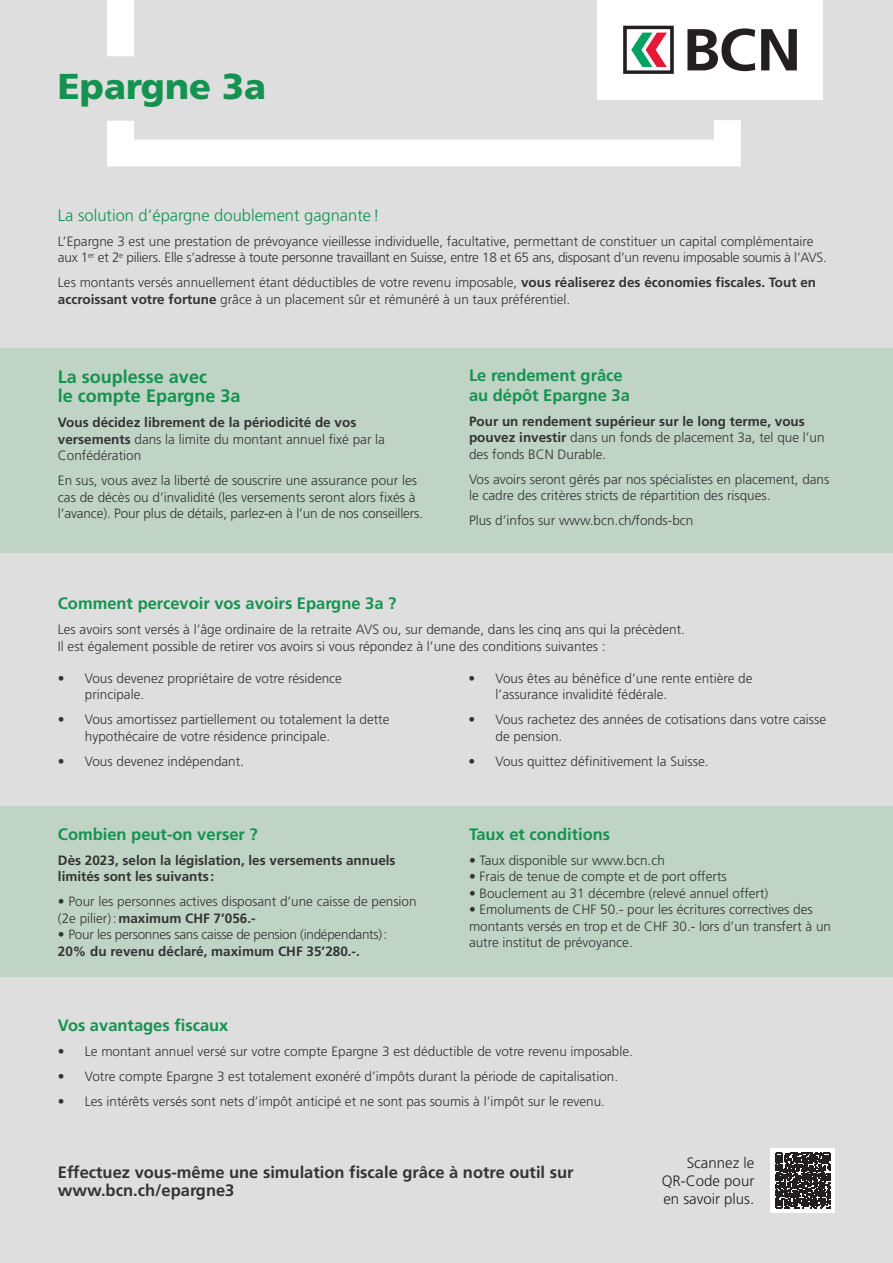
<style>
.page{position:relative;width:893px;height:1263px;background:#dddedd}
.page>*{position:absolute;margin:0;border:0;box-sizing:border-box;transform-origin:0 0}
.t1{font:36px "Frutiger LT 75 Blk";color:#149250}
.t2{font:18px/19.5px "Frutiger LT 65 Bd";color:#149250}
.t3{font:16.5px/19.5px "Frutiger LT 65 Bd";color:#149250}
.t4{font:16.5px/18px "Frutiger LT 65 Bd";color:#333}
.t5{font:16.5px "Frutiger LT 45 Lt";color:#149250}
.t6{font:15px/18px "Frutiger LT 45 Lt";color:#231f20}
.t7{font:13.5px/16.5px "Frutiger LT 45 Lt";color:#333}
.t8{font:13.5px/16.5px "Frutiger LT 65 Bd";color:#333}
.t9{font:13.5px/16.5px "Frutiger LT 45 Lt";letter-spacing:-.02em;color:#333}
.s1{font-family:"Frutiger LT 65 Bd"}
.s2{font-family:"Frutiger LT 45 Lt"}
</style>
<div class="page">
<div style="left:0;top:348px;width:893px;height:205px;background:#bfd4c5"></div>
<div style="left:0;top:806px;width:893px;height:170px;background:#bfd4c5"></div>
<div style="left:597px;top:0;width:226px;height:99px;background:#fff"></div>
<svg style="left:741px;top:28px;width:14px;height:43px"></svg>
<svg style="left:761px;top:29px;width:36px;height:41px"></svg>
<svg style="left:107px;top:0;width:634px;height:74px"></svg>
<svg style="left:107px;top:99px;width:647px;height:68px"></svg>
<div style="left:770px;top:1148px;width:65px;height:65px;background:#fff"></div>
<svg style="left:775px;top:1153px;width:55px;height:55px"></svg>
<p class="t1" style="left:58px;top:65px;width:210px">Epargne 3a</p>
<p class="t5" style="left:58px;top:205px;width:323px">La solution d’épargne doublement gagnante !</p>
<p class="t7" style="left:58px;top:233px;width:770px">L’Epargne 3 est une prestation de prévoyance vieillesse individuelle, facultative, permettant de constituer un capital complémentaire aux 1<sup>er</sup> et 2<sup>e</sup> piliers. Elle s’adresse à toute personne travaillant en Suisse, entre 18 et 65 ans, disposant d’un revenu imposable soumis à l’AVS.</p>
<p class="t7" style="left:58px;top:274px;width:760px">Les montants versés annuellement étant déductibles de votre revenu imposable, <span class="s1">vous réaliserez des économies fiscales. Tout en accroissant votre fortune</span> grâce à un placement sûr et rémunéré à un taux préférentiel.</p>
<p class="t2" style="left:58px;top:367px;width:184px">La souplesse avec<br>le compte Epargne 3a</p>
<p class="t8" style="left:58px;top:414px;width:329px">Vous décidez librement de la périodicité de vos versements <span class="s2">dans la limite du montant annuel fixé par la<br>Confédération</span></p>
<p class="t7" style="left:58px;top:472px;width:367px">En sus, vous avez la liberté de souscrire une assurance pour les cas de décès ou d’invalidité (les versements seront alors fixés à l’avance). Pour plus de détails, parlez-en à l’un de nos conseillers.</p>
<p class="t3" style="left:469px;top:366px;width:162px">Le rendement grâce au dépôt Epargne 3a</p>
<p class="t8" style="left:469px;top:413px;width:357px">Pour un rendement supérieur sur le long terme, vous pouvez investir <span class="s2">dans un fonds de placement 3a, tel que l’un des fonds BCN Durable.</span></p>
<p class="t7" style="left:469px;top:471px;width:362px">Vos avoirs seront gérés par nos spécialistes en placement, dans le cadre des critères stricts de répartition des risques.</p>
<p class="t7" style="left:469px;top:513px;width:226px">Plus d’infos sur www.bcn.ch/fonds-bcn</p>
<p class="t3" style="left:58px;top:594px;width:340px">Comment percevoir vos avoirs Epargne 3a ?</p>
<p class="t7" style="left:58px;top:621px;width:629px">Les avoirs sont versés à l’âge ordinaire de la retraite AVS ou, sur demande, dans les cinq ans qui la précèdent.<br>Il est également possible de retirer vos avoirs si vous répondez à l’une des conditions suivantes :</p>
<p class="t7" style="left:85px;top:670px;width:259px;text-indent:-27px">• Vous devenez propriétaire de votre résidence principale.</p>
<p class="t7" style="left:85px;top:711px;width:306px;text-indent:-27px">• Vous amortissez partiellement ou totalement la dette hypothécaire de votre résidence principale.</p>
<p class="t7" style="left:58px;top:753px;width:188px">• Vous devenez indépendant.</p>
<p class="t3" style="left:58px;top:824px;width:201px">Combien peut-on verser ?</p>
<p class="t8" style="left:58px;top:852px;width:339px">Dès 2023, selon la législation, les versements annuels limités sont les suivants :</p>
<p class="t7" style="left:58px;top:894px;width:360px">• Pour les personnes actives disposant d’une caisse de pension (2e pilier):<span class="s1">maximum CHF 7’056.-</span></p>
<p class="t9" style="left:58px;top:927px;width:331px">• Pour les personnes sans caisse de pension (indépendants):<br><span class="s1">20% du revenu déclaré, maximum CHF 35’280.-.</span></p>
<p class="t7" style="left:496px;top:670px;width:258px;text-indent:-27px">• Vous êtes au bénéfice d’une rente entière de l’assurance invalidité fédérale.</p>
<p class="t7" style="left:496px;top:711px;width:332px;text-indent:-27px">• Vous rachetez des années de cotisations dans votre caisse de pension.</p>
<p class="t7" style="left:469px;top:753px;width:242px">• Vous quittez définitivement la Suisse.</p>
<p class="t3" style="left:469px;top:824px;width:143px">Taux et conditions</p>
<p class="t7" style="left:469px;top:852px;width:197px">• Taux disponible sur www.bcn.ch</p>
<p class="t7" style="left:469px;top:869px;width:259px">• Frais de tenue de compte et de port offerts</p>
<p class="t7" style="left:469px;top:885px;width:301px">• Bouclement au 31 décembre (relevé annuel offert)</p>
<p class="t7" style="left:469px;top:902px;width:364px">• Emoluments de CHF 50.- pour les écritures correctives des montants versés en trop et de CHF 30.- lors d’un transfert à un autre institut de prévoyance.</p>
<p class="t3" style="left:58px;top:1016px;width:172px">Vos avantages fiscaux</p>
<p class="t7" style="left:58px;top:1043px;width:576px">• Le montant annuel versé sur votre compte Epargne 3 est déductible de votre revenu imposable.</p>
<p class="t7" style="left:58px;top:1068px;width:562px">• Votre compte Epargne 3 est totalement exonéré d’impôts durant la période de capitalisation.</p>
<p class="t7" style="left:58px;top:1093px;width:549px">• Les intérêts versés sont nets d’impôt anticipé et ne sont pas soumis à l’impôt sur le revenu.</p>
<p class="t4" style="left:58px;top:1163px;width:517px">Effectuez vous-même une simulation fiscale grâce à notre outil sur www.bcn.ch/epargne3</p>
<p class="t6" style="left:687px;top:1154px;width:69px">Scannez le</p>
<p class="t6" style="left:662px;top:1172px;width:94px">QR-Code pour en savoir plus.</p>
</div>
